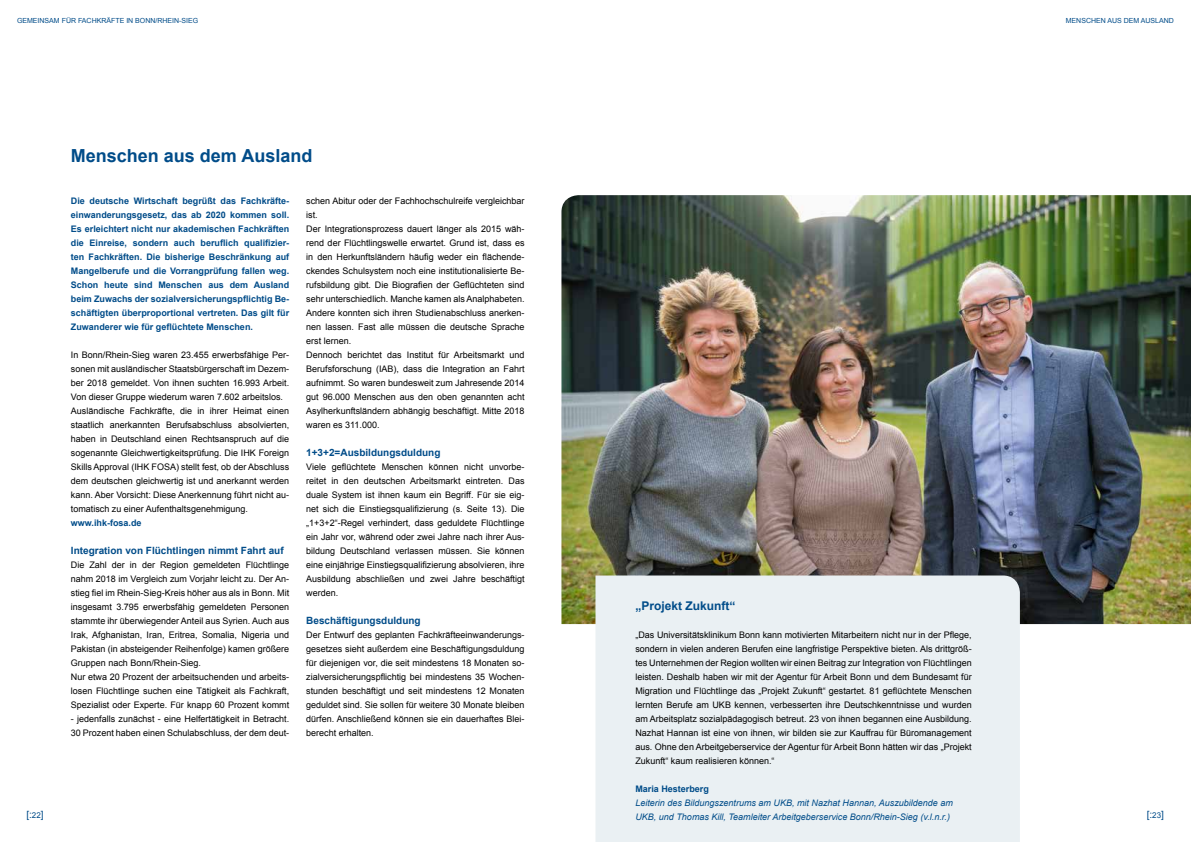
<style>
.page{position:relative;width:1191px;height:842px;background:#fff}
.page>*{position:absolute;margin:0;border:0;box-sizing:border-box;transform-origin:0 0}
.t1{font:700 18px "Arial";color:#004c89}
.t2{font:700 12px "Arial";color:#004c89}
.t3{font:700 10px "Arial";color:#004c89}
.t4{font:10px "Arial";color:#004c89}
.t5{font:9px/14px "Arial";color:#000}
.t6{font:700 9px/14px "Arial";color:#004c89;text-align:justify}
.t7{font:italic 9px/14px "Arial";color:#004c89}
.t8{font:7px "Arial";color:#004c89}
.s1{font-size:8px}
</style>
<div class="page">
<img style="left:561px;top:195px;width:630px;height:429px">
<div style="left:595px;top:575px;width:425px;height:267px;background:#eaf0f3"></div>
<p class="t8" style="left:17px;top:16px;width:183px">GEMEINSAM FÜR FACHKRÄFTE IN BONN/RHEIN-SIEG</p>
<h1 class="t1" style="left:71px;top:144px;width:243px">Menschen aus dem Ausland</h1>
<p class="t8" style="left:1065px;top:16px;width:110px">MENSCHEN AUS DEM AUSLAND</p>
<p class="t6" style="left:71px;top:194px;width:220px">Die deutsche Wirtschaft begrüßt das Fachkräfte&shy;einwanderungsgesetz, das ab 2020 kommen soll.<br>Es erleichtert nicht nur akademischen Fachkräften die Einreise, sondern auch beruflich qualifizier&shy;ten Fachkräften. Die bisherige Beschränkung auf Mangelberufe und die Vorrangprüfung fallen weg.<br>Schon heute sind Menschen aus dem Ausland beim Zuwachs der sozialversicherungspflichtig Be&shy;schäftigten überproportional vertreten. Das gilt für Zuwanderer wie für geflüchtete Menschen.</p>
<p class="t5" style="left:71px;top:348px;width:220px">In Bonn/Rhein-Sieg waren 23.455 erwerbsfähige Per&shy;sonen mit ausländischer Staatsbürgerschaft im Dezem&shy;ber 2018 gemeldet. Von ihnen suchten 16.993 Arbeit.<br>Von dieser Gruppe wiederum waren 7.602 arbeitslos.<br>Ausländische Fachkräfte, die in ihrer Heimat einen staatlich anerkannten Berufsabschluss absolvierten, haben in Deutschland einen Rechtsanspruch auf die sogenannte Gleichwertigkeitsprüfung. Die IHK Foreign Skills Approval (IHK FOSA) stellt fest, ob der Abschluss dem deutschen gleichwertig ist und anerkannt werden kann. Aber Vorsicht: Diese Anerkennung führt nicht au&shy;tomatisch zu einer Aufenthaltsgenehmigung.</p>
<p class="t6" style="left:71px;top:516px;width:72px">www.ihk-fosa.de</p>
<p class="t3" style="left:71px;top:544px;width:214px">Integration von Flüchtlingen nimmt Fahrt auf</p>
<p class="t5" style="left:71px;top:558px;width:220px">Die Zahl der in der Region gemeldeten Flüchtlinge nahm 2018 im Vergleich zum Vorjahr leicht zu. Der An&shy;stieg fiel im Rhein-Sieg-Kreis höher aus als in Bonn. Mit insgesamt 3.795 erwerbsfähig gemeldeten Personen stammte ihr überwiegender Anteil aus Syrien. Auch aus Irak, Afghanistan, Iran, Eritrea, Somalia, Nigeria und Pakistan (in absteigender Reihenfolge) kamen größere Gruppen nach Bonn/Rhein-Sieg.<br>Nur etwa 20 Prozent der arbeitsuchenden und arbeits&shy;losen Flüchtlinge suchen eine Tätigkeit als Fachkraft, Spezialist oder Experte. Für knapp 60 Prozent kommt</p>
<p class="t5" style="left:71px;top:712px;width:220px">- jedenfalls zunächst - eine Helfertätigkeit in Betracht.<br>30 Prozent haben einen Schulabschluss, der dem deut-</p>
<p class="t5" style="left:306px;top:194px;width:220px">schen Abitur oder der Fachhochschulreife vergleichbar ist.<br>Der Integrationsprozess dauert länger als 2015 wäh&shy;rend der Flüchtlingswelle erwartet. Grund ist, dass es in den Herkunftsländern häufig weder ein flächende&shy;ckendes Schulsystem noch eine institutionalisierte Be&shy;rufsbildung gibt. Die Biografien der Geflüchteten sind sehr unterschiedlich. Manche kamen als Analphabeten.<br>Andere konnten sich ihren Studienabschluss anerken&shy;nen lassen. Fast alle müssen die deutsche Sprache erst lernen.<br>Dennoch berichtet das Institut für Arbeitsmarkt und Berufsforschung (IAB), dass die Integration an Fahrt aufnimmt. So waren bundesweit zum Jahresende 2014 gut 96.000 Menschen aus den oben genannten acht Asylherkunftsländern abhängig beschäftigt. Mitte 2018 waren es 311.000.</p>
<p class="t3" style="left:306px;top:446px;width:136px">1+3+2=Ausbildungsduldung</p>
<p class="t5" style="left:306px;top:460px;width:220px;text-align:justify">Viele geflüchtete Menschen können nicht unvorbe&shy;reitet in den deutschen Arbeitsmarkt eintreten. Das duale System ist ihnen kaum ein Begriff. Für sie eig&shy;net sich die Einstiegsqualifizierung (s. Seite 13). Die „1+3+2“-Regel verhindert, dass geduldete Flüchtlinge ein Jahr vor, während oder zwei Jahre nach ihrer Aus&shy;bildung Deutschland verlassen müssen. Sie können eine einjährige Einstiegsqualifizierung absolvieren, ihre Ausbildung abschließen und zwei Jahre beschäftigt werden.</p>
<p class="t3" style="left:306px;top:614px;width:116px">Beschäftigungsduldung</p>
<p class="t5" style="left:306px;top:628px;width:220px;text-align:justify">Der Entwurf des geplanten Fachkräfteeinwanderungs&shy;gesetzes sieht außerdem eine Beschäftigungsduldung für diejenigen vor, die seit mindestens 18 Monaten so&shy;zialversicherungspflichtig bei mindestens 35 Wochen&shy;stunden beschäftigt und seit mindestens 12 Monaten geduldet sind. Sie sollen für weitere 30 Monate bleiben dürfen. Anschließend können sie ein dauerhaftes Blei&shy;berecht erhalten.</p>
<h2 class="t2" style="left:635px;top:598px;width:102px">„Projekt Zukunft“</h2>
<p class="t5" style="left:635px;top:628px;width:338px;text-align:justify">„Das Universitätsklinikum Bonn kann motivierten Mitarbeitern nicht nur in der Pflege, sondern in vielen anderen Berufen eine langfristige Perspektive bieten. Als drittgröß&shy;tes Unternehmen der Region wollten wir einen Beitrag zur Integration von Flüchtlingen leisten. Deshalb haben wir mit der Agentur für Arbeit Bonn und dem Bundesamt für Migration und Flüchtlinge das „Projekt Zukunft“ gestartet. 81 geflüchtete Menschen lernten Berufe am UKB kennen, verbesserten ihre Deutschkenntnisse und wurden am Arbeitsplatz sozialpädagogisch betreut. 23 von ihnen begannen eine Ausbildung.<br>Nazhat Hannan ist eine von ihnen, wir bilden sie zur Kauffrau für Büromanagement aus. Ohne den Arbeitgeberservice der Agentur für Arbeit Bonn hätten wir das „Projekt Zukunft“ kaum realisieren können.“</p>
<p class="t6" style="left:635px;top:782px;width:75px">Maria Hesterberg</p>
<p class="t7" style="left:635px;top:796px;width:319px">Leiterin des Bildungszentrums am UKB, mit Nazhat Hannan, Auszubildende am<br>UKB, und Thomas Kill, Teamleiter Arbeitgeberservice Bonn/Rhein-Sieg (v.l.n.r.)</p>
<p class="t4" style="left:26px;top:808px;width:19px">[:<span class="s1">22</span>]</p>
<p class="t4" style="left:1146px;top:808px;width:19px">[:<span class="s1">23</span>]</p>
</div>
